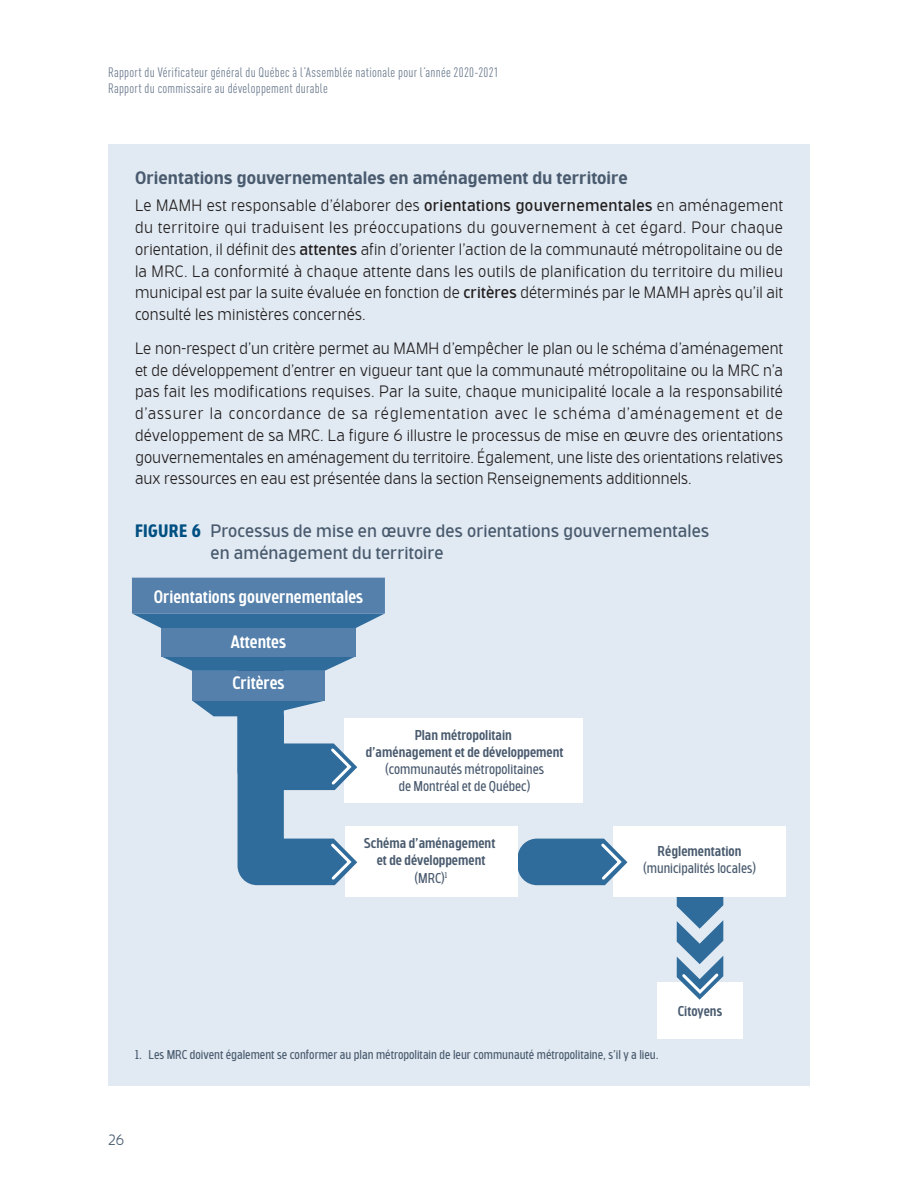
<style>
.page{position:relative;width:918px;height:1188px;background:#fff}
.page>*{position:absolute;margin:0;border:0;box-sizing:border-box;transform-origin:0 0}
.t1{font:18px/22.5px "Bosphorus 50 Normal 53";letter-spacing:.005em;color:#4a5b6f}
.t2{font:500 18px "Bosphorus 50 Normal 54";color:#4a5b6f}
.t3{font:500 18px "Bosphorus 40 Condensed 44";color:#fff}
.t4{font:300 16.5px/21.8px "Bosphorus 50 Normal 52";letter-spacing:.005em;color:#231f20;text-align:justify}
.t5{font:300 15px "Bosphorus 50 Normal 52";color:#4a5b6f}
.t6{font:500 14.25px/17.1px "Bosphorus 40 Condensed 44";color:#4a5b6f;text-align:center}
.t7{font:14.25px/17.1px "Bosphorus 40 Condensed 43";color:#4a5b6f;text-align:center}
.t8{font:condensed 13.5px/16.2px "DIN Offc";letter-spacing:.02em;color:#6d7c8f}
.t9{font:12.75px "Bosphorus 40 Condensed 43";color:#4a5b6f}
.s1{font-family:"Bosphorus 50 Normal 53";font-weight:400}
.s2{font-family:"Bosphorus 40 Condensed 45";font-weight:700;color:#004f82}
</style>
<div class="page">
<div style="left:108px;top:145px;width:702px;height:55px;background:#e1eaf2"></div>
<div style="left:108px;top:187px;width:702px;height:149px;background:#e1eaf2"></div>
<div style="left:108px;top:329px;width:702px;height:171px;background:#e1eaf2"></div>
<div style="left:108px;top:486px;width:702px;height:90px;background:#e1eaf2"></div>
<div style="left:108px;top:571px;width:702px;height:484px;background:#e1eaf2"></div>
<div style="left:108px;top:1037px;width:702px;height:49px;background:#e1eaf2"></div>
<div style="left:345px;top:718px;width:238px;height:85px;background:#fff"></div>
<div style="left:658px;top:983px;width:85px;height:56px;background:#fff"></div>
<svg style="left:677px;top:897px;width:46px;height:103px"></svg>
<div style="left:613px;top:826px;width:173px;height:71px;background:#fff"></div>
<svg style="left:518px;top:839px;width:109px;height:46px;background:#4e81aa"></svg>
<div style="left:345px;top:826px;width:173px;height:71px;background:#fff"></div>
<div style="left:161px;top:628px;width:194px;height:28px;background:#5480ab"></div>
<svg style="left:132px;top:578px;width:253px;height:50px;background:#507ea9"></svg>
<svg style="left:161px;top:646px;width:196px;height:240px"></svg>
<p class="t8" style="left:108px;top:64px;width:392px">Rapport du Vérificateur général du Québec à l’Assemblée nationale pour l’année 2020-2021<br>Rapport du commissaire au développement durable</p>
<p class="t2" style="left:135px;top:167px;width:494px">Orientations gouvernementales en aménagement du territoire</p>
<p class="t4" style="left:135px;top:195px;width:650px">Le MAMH est responsable d’élaborer des <span class="s1">orientations gouvernementales</span> en aménagement du territoire qui traduisent les préoccupations du gouvernement à cet égard. Pour chaque orientation, il définit des <span class="s1">attentes</span> afin d’orienter l’action de la communauté métropolitaine ou de la MRC. La conformité à chaque attente dans les outils de planification du territoire du milieu municipal est par la suite évaluée en fonction de <span class="s1">critères</span> déterminés par le MAMH après qu’il ait consulté les ministères concernés.</p>
<p class="t4" style="left:135px;top:338px;width:650px">Le non-respect d’un critère permet au MAMH d’empêcher le plan ou le schéma d’aménagement et de développement d’entrer en vigueur tant que la communauté métropolitaine ou la MRC n’a pas fait les modifications requises. Par la suite, chaque municipalité locale a la responsabilité d’assurer la concordance de sa réglementation avec le schéma d’aménagement et de développement de sa MRC. La figure 6 illustre le processus de mise en œuvre des orientations gouvernementales en aménagement du territoire. Également, une liste des orientations relatives aux ressources en eau est présentée dans la section Renseignements additionnels.</p>
<p class="t1" style="left:210px;top:520px;width:500px;text-indent:-75px"><span class="s2">FIGURE 6</span> Processus de mise en œuvre des orientations gouvernementales en aménagement du territoire</p>
<p class="t3" style="left:154px;top:586px;width:211px">Orientations gouvernementales</p>
<p class="t3" style="left:231px;top:631px;width:57px">Attentes</p>
<p class="t3" style="left:232px;top:672px;width:54px">Critères</p>
<p class="t6" style="left:366px;top:727px;width:199px">Plan métropolitain<br>d’aménagement et de développement</p>
<p class="t7" style="left:385px;top:761px;width:161px">(communautés métropolitaines de Montréal et de Québec)</p>
<p class="t6" style="left:364px;top:835px;width:133px">Schéma d’aménagement et de développement</p>
<p class="t7" style="left:414px;top:869px;width:35px">(MRC)<sup>1</sup></p>
<p class="t6" style="left:658px;top:843px;width:85px">Réglementation</p>
<p class="t7" style="left:643px;top:860px;width:114px">(municipalités locales)</p>
<p class="t6" style="left:678px;top:1003px;width:46px">Citoyens</p>
<p class="t9" style="left:135px;top:1047px;width:525px">1. Les MRC doivent également se conformer au plan métropolitain de leur communauté métropolitaine, s’il y a lieu.</p>
<p class="t5" style="left:108px;top:1131px;width:18px">26</p>
</div>
